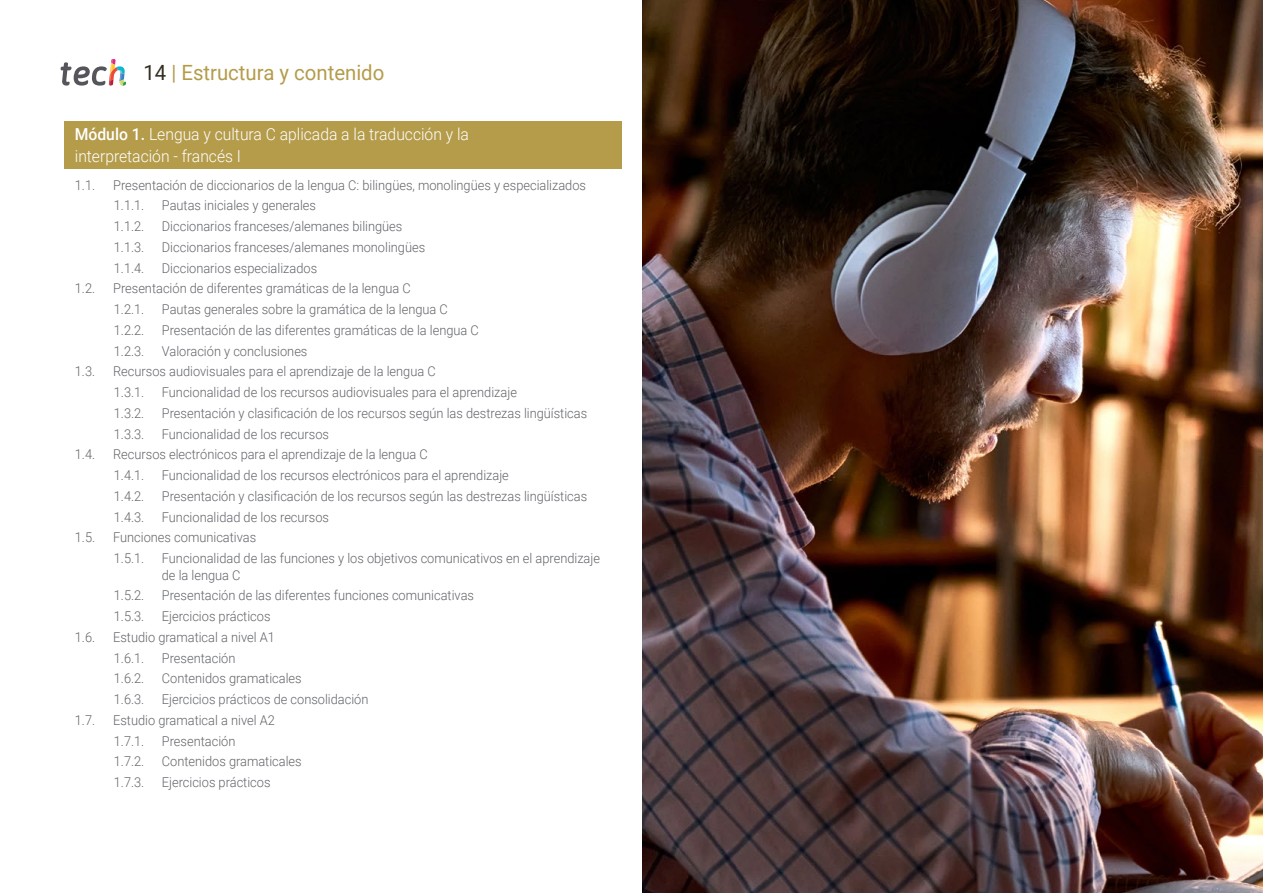
<style>
.page{position:relative;width:1263px;height:893px;background:#fff}
.page>*{position:absolute;margin:0;border:0;box-sizing:border-box;transform-origin:0 0}
.t1{font:21px "Roboto";color:#b49c4b}
.t2{font:300 16.5px/22.5px "Roboto";color:#fff;scale:.95 1}
.t3{font:300 13.5px/20.7px "Roboto";color:#61646a;scale:.95 1}
.s1{color:#312e20}
.s2{font-weight:500}
</style>
<div class="page">
<img style="left:642px;top:0;width:621px;height:893px">
<svg style="left:61px;top:59px;width:65px;height:27px"></svg>
<div style="left:64px;top:121px;width:557px;height:48px;background:#b49c4b"></div>
<h1 class="t1" style="left:144px;top:57px;width:242px"><span class="s1">14</span> | Estructura y contenido</h1>
<p class="t2" style="left:75px;top:122px;width:416px"><span class="s2">Módulo 1.</span> Lengua y cultura C aplicada a la traducción y la interpretación - francés I</p>
<p class="t3" style="left:75px;top:174px;width:23px">1.1.</p>
<p class="t3" style="left:113px;top:174px;width:499px">Presentación de diccionarios de la lengua C: bilingües, monolingües y especializados<br>1.1.1.</p>
<p class="t3" style="left:162px;top:195px;width:164px">Pautas iniciales y generales</p>
<p class="t3" style="left:114px;top:215px;width:34px">1.1.2.</p>
<p class="t3" style="left:162px;top:215px;width:255px">Diccionarios franceses/alemanes bilingües</p>
<p class="t3" style="left:114px;top:236px;width:34px">1.1.3.</p>
<p class="t3" style="left:162px;top:236px;width:279px">Diccionarios franceses/alemanes monolingües</p>
<p class="t3" style="left:114px;top:257px;width:34px">1.1.4.</p>
<p class="t3" style="left:162px;top:257px;width:165px">Diccionarios especializados</p>
<p class="t3" style="left:75px;top:278px;width:23px">1.2.</p>
<p class="t3" style="left:113px;top:278px;width:315px">Presentación de diferentes gramáticas de la lengua C<br>1.2.1.</p>
<p class="t3" style="left:162px;top:298px;width:303px">Pautas generales sobre la gramática de la lengua C</p>
<p class="t3" style="left:114px;top:319px;width:34px">1.2.2.</p>
<p class="t3" style="left:162px;top:319px;width:335px">Presentación de las diferentes gramáticas de la lengua C</p>
<p class="t3" style="left:114px;top:340px;width:34px">1.2.3.</p>
<p class="t3" style="left:162px;top:340px;width:155px">Valoración y conclusiones</p>
<p class="t3" style="left:75px;top:361px;width:23px">1.3.</p>
<p class="t3" style="left:113px;top:361px;width:341px">Recursos audiovisuales para el aprendizaje de la lengua C<br>1.3.1.</p>
<p class="t3" style="left:162px;top:381px;width:375px">Funcionalidad de los recursos audiovisuales para el aprendizaje</p>
<p class="t3" style="left:114px;top:402px;width:34px">1.3.2.</p>
<p class="t3" style="left:162px;top:402px;width:449px">Presentación y clasificación de los recursos según las destrezas lingüísticas</p>
<p class="t3" style="left:114px;top:423px;width:34px">1.3.3.</p>
<p class="t3" style="left:162px;top:423px;width:178px">Funcionalidad de los recursos</p>
<p class="t3" style="left:75px;top:444px;width:23px">1.4.</p>
<p class="t3" style="left:113px;top:444px;width:333px">Recursos electrónicos para el aprendizaje de la lengua C<br>1.4.1.</p>
<p class="t3" style="left:162px;top:464px;width:367px">Funcionalidad de los recursos electrónicos para el aprendizaje</p>
<p class="t3" style="left:114px;top:485px;width:34px">1.4.2.</p>
<p class="t3" style="left:162px;top:485px;width:449px">Presentación y clasificación de los recursos según las destrezas lingüísticas</p>
<p class="t3" style="left:114px;top:506px;width:34px">1.4.3.</p>
<p class="t3" style="left:162px;top:506px;width:178px">Funcionalidad de los recursos</p>
<p class="t3" style="left:75px;top:527px;width:23px">1.5.</p>
<p class="t3" style="left:113px;top:527px;width:152px">Funciones comunicativas<br>1.5.1.</p>
<p class="t3" style="left:162px;top:550px;width:463px;line-height:16.5px">Funcionalidad de las funciones y los objetivos comunicativos en el aprendizaje de la lengua C</p>
<p class="t3" style="left:114px;top:585px;width:34px">1.5.2.</p>
<p class="t3" style="left:162px;top:585px;width:330px">Presentación de las diferentes funciones comunicativas</p>
<p class="t3" style="left:114px;top:605px;width:34px">1.5.3.</p>
<p class="t3" style="left:162px;top:605px;width:116px">Ejercicios prácticos</p>
<p class="t3" style="left:75px;top:626px;width:23px">1.6.</p>
<p class="t3" style="left:113px;top:626px;width:172px">Estudio gramatical a nivel A1<br>1.6.1.</p>
<p class="t3" style="left:162px;top:647px;width:79px">Presentación</p>
<p class="t3" style="left:114px;top:668px;width:34px">1.6.2.</p>
<p class="t3" style="left:162px;top:668px;width:149px">Contenidos gramaticales</p>
<p class="t3" style="left:114px;top:688px;width:34px">1.6.3.</p>
<p class="t3" style="left:162px;top:688px;width:219px">Ejercicios prácticos de consolidación</p>
<p class="t3" style="left:75px;top:709px;width:23px">1.7.</p>
<p class="t3" style="left:113px;top:709px;width:172px">Estudio gramatical a nivel A2<br>1.7.1.</p>
<p class="t3" style="left:162px;top:730px;width:79px">Presentación</p>
<p class="t3" style="left:114px;top:751px;width:34px">1.7.2.</p>
<p class="t3" style="left:162px;top:751px;width:149px">Contenidos gramaticales</p>
<p class="t3" style="left:114px;top:771px;width:34px">1.7.3.</p>
<p class="t3" style="left:162px;top:771px;width:116px">Ejercicios prácticos</p>
</div>
